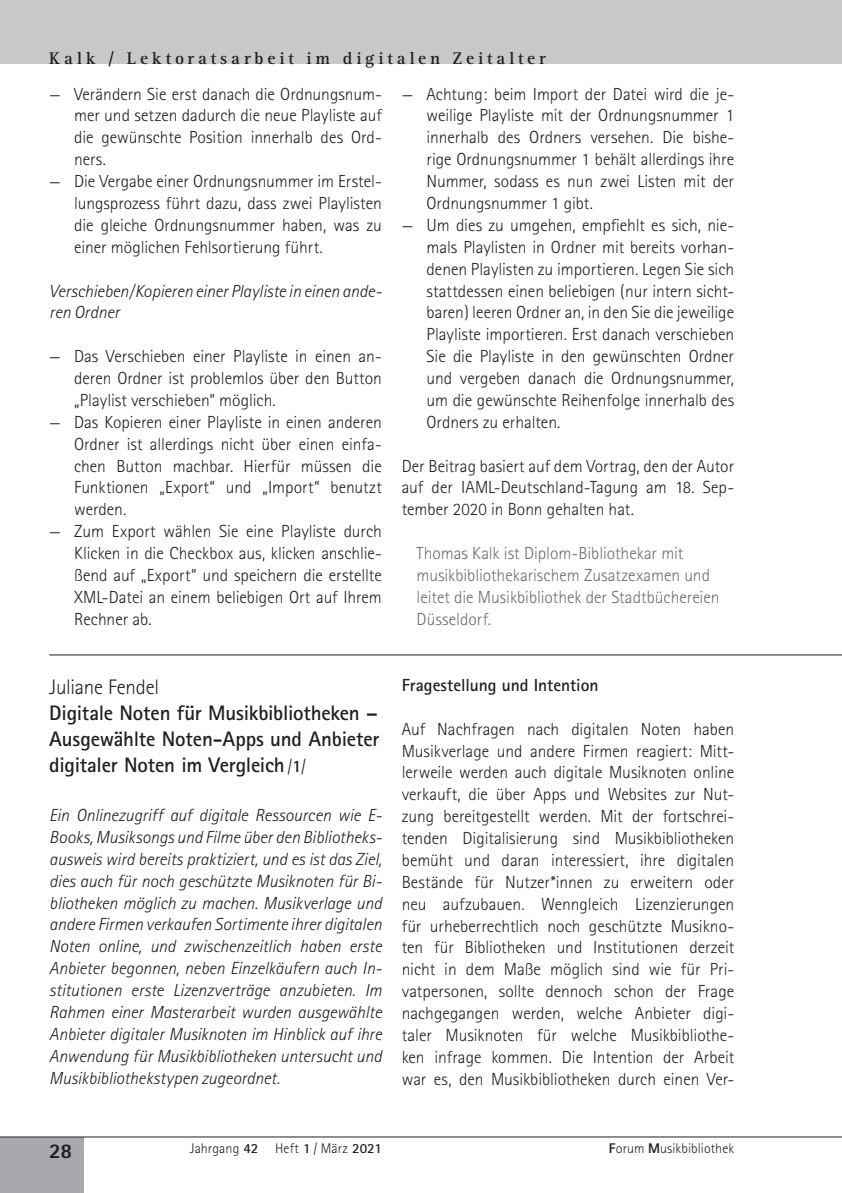
<style>
.page{position:relative;width:842px;height:1193px;background:#fff}
.page>*{position:absolute;margin:0;border:0;box-sizing:border-box;transform-origin:0 0}
.Überschrift__Spektru{font:700 21px/26.2px "Rotis Sans Serif";letter-spacing:-.01em;color:#231f20;text-align:justify}
.Überschrift__Spektru-2{font:300 21px "Rotis Sans Serif";letter-spacing:-.015em;color:#231f20}
.t1{font:800 21px "Rotis Sans Serif";color:#231f20}
.Absatz_ohne_Einzug{font:300 17.5px/21.9px "Rotis Sans Serif";letter-spacing:-.005em;color:#231f20;text-align:justify}
.Absatz_ohne_Einzug-2{font:italic 300 17.5px/21.9px "Rotis Sans Serif";letter-spacing:-.005em;color:#231f20}
.Autor_nach_Text__Spe{font:300 17.5px/21.9px "Rotis Sans Serif";color:#6c6d70}
.t2{font:700 17.5px "Rotis Serif";letter-spacing:.22em;color:#231f20}
.Abschnitt__fett{font:700 17.5px "Rotis Sans Serif";color:#231f20}
.t3{font:300 14px "Rotis Sans Serif";letter-spacing:.01em;color:#231f20}
.s1{font-weight:300;font-size:17.5px}
.s2{font-size:17.5px}
.s3{font-weight:700}
.s4{font-weight:800}
</style>
<div class="page">
<div style="left:0;top:0;width:841px;height:64px;background:#c7c8ca"></div>
<div style="left:0;top:1137px;width:84px;height:56px;background:#a8a9ad"></div>
<hr style="left:0;top:1136px;width:841px;height:1px;background:#231f20">
<hr style="left:49px;top:654px;width:792px;height:1px;background:#231f20">
<p class="t2" style="left:49px;top:48px;width:498px">Kalk / Lektoratsarbeit im digitalen Zeitalter</p>
<p class="Absatz_ohne_Einzug" style="left:74px;top:83px;width:309px;text-indent:-25px">— Verändern Sie erst danach die Ordnungsnum&shy;mer und setzen dadurch die neue Playliste auf die gewünschte Position innerhalb des Ord&shy;ners.</p>
<p class="Absatz_ohne_Einzug" style="left:74px;top:170px;width:309px;text-indent:-25px">— Die Vergabe einer Ordnungsnummer im Erstel&shy;lungsprozess führt dazu, dass zwei Playlisten die gleiche Ordnungsnummer haben, was zu einer möglichen Fehlsortierung führt.</p>
<p class="Absatz_ohne_Einzug-2" style="left:49px;top:280px;width:334px">Verschieben/Kopieren einer Playliste in einen ande&shy;ren Ordner</p>
<p class="Absatz_ohne_Einzug" style="left:74px;top:345px;width:309px;text-indent:-25px">— Das Verschieben einer Playliste in einen an&shy;deren Ordner ist problemlos über den Button „Playlist verschieben“ möglich.</p>
<p class="Absatz_ohne_Einzug" style="left:74px;top:411px;width:309px;text-indent:-25px">— Das Kopieren einer Playliste in einen anderen Ordner ist allerdings nicht über einen einfa&shy;chen Button machbar. Hierfür müssen die Funktionen „Export“ und „Import“ benutzt werden.</p>
<p class="Absatz_ohne_Einzug" style="left:74px;top:520px;width:309px;text-indent:-25px">— Zum Export wählen Sie eine Playliste durch Klicken in die Checkbox aus, klicken anschlie&shy;ßend auf „Export“ und speichern die erstellte XML-Datei an einem beliebigen Ort auf Ihrem Rechner ab.</p>
<p class="Absatz_ohne_Einzug" style="left:426px;top:83px;width:309px;text-indent:-25px">— Achtung: beim Import der Datei wird die je&shy;weilige Playliste mit der Ordnungsnummer 1 innerhalb des Ordners versehen. Die bishe&shy;rige Ordnungsnummer 1 behält allerdings ihre Nummer, sodass es nun zwei Listen mit der Ordnungsnummer 1 gibt.</p>
<p class="Absatz_ohne_Einzug" style="left:426px;top:214px;width:309px;text-indent:-25px">— Um dies zu umgehen, empfiehlt es sich, nie&shy;mals Playlisten in Ordner mit bereits vorhan&shy;denen Playlisten zu importieren. Legen Sie sich stattdessen einen beliebigen (nur intern sicht&shy;baren) leeren Ordner an, in den Sie die jeweilige Playliste importieren. Erst danach verschieben Sie die Playliste in den gewünschten Ordner und vergeben danach die Ordnungsnummer, um die gewünschte Reihenfolge innerhalb des Ordners zu erhalten.</p>
<p class="Absatz_ohne_Einzug" style="left:401px;top:455px;width:334px">Der Beitrag basiert auf dem Vortrag, den der Autor auf der IAML-Deutschland-Tagung am 18. Sep&shy;tember 2020 in Bonn gehalten hat.</p>
<p class="Autor_nach_Text__Spe" style="left:416px;top:542px;width:304px">Thomas Kalk ist Diplom-Bibliothekar mit musikbibliothekarischem Zusatzexamen und leitet die Musikbibliothek der Stadtbüchereien Düsseldorf.</p>
<p class="Überschrift__Spektru-2" style="left:49px;top:674px;width:111px">Juliane Fendel</p>
<p class="Überschrift__Spektru" style="left:49px;top:699px;width:332px">Digitale Noten für Musikbibliotheken – Ausgewählte Noten-Apps und Anbieter digitaler Noten im Vergleich <span class="s1">/</span><span class="s2">1</span><span class="s1">/</span></p>
<p class="Absatz_ohne_Einzug-2" style="left:49px;top:804px;width:334px;text-align:justify">Ein Onlinezugriff auf digitale Ressourcen wie E-Books, Musiksongs und Filme über den Bibliotheks&shy;ausweis wird bereits praktiziert, und es ist das Ziel, dies auch für noch geschützte Musiknoten für Bi&shy;bliotheken möglich zu machen. Musikverlage und andere Firmen verkaufen Sortimente ihrer digitalen Noten online, und zwischenzeitlich haben erste Anbieter begonnen, neben Einzelkäufern auch In&shy;stitutionen erste Lizenzverträge anzubieten. Im Rahmen einer Masterarbeit wurden ausgewählte Anbieter digitaler Musiknoten im Hinblick auf ihre Anwendung für Musikbibliotheken untersucht und Musikbibliothekstypen zugeordnet.</p>
<p class="Abschnitt__fett" style="left:401px;top:674px;width:198px">Fragestellung und Intention</p>
<p class="Absatz_ohne_Einzug" style="left:401px;top:718px;width:334px">Auf Nachfragen nach digitalen Noten haben Musikverlage und andere Firmen reagiert: Mitt&shy;lerweile werden auch digitale Musiknoten online verkauft, die über Apps und Websites zur Nut&shy;zung bereitgestellt werden. Mit der fortschrei&shy;tenden Digitalisierung sind Musikbibliotheken bemüht und daran interessiert, ihre digitalen Bestände für Nutzer*innen zu erweitern oder neu aufzubauen. Wenngleich Lizenzierungen für urheberrechtlich noch geschützte Musikno&shy;ten für Bibliotheken und Institutionen derzeit nicht in dem Maße möglich sind wie für Pri&shy;vatpersonen, sollte dennoch schon der Frage nachgegangen werden, welche Anbieter digi&shy;taler Musiknoten für welche Musikbibliothe&shy;ken infrage kommen. Die Intention der Arbeit war es, den Musikbibliotheken durch einen Ver-</p>
<p class="t1" style="left:49px;top:1137px;width:24px">28</p>
<p class="t3" style="left:190px;top:1140px;width:193px">Jahrgang <span class="s3">42</span> Heft <span class="s3">1</span> / März <span class="s3">2021</span></p>
<p class="t3" style="left:609px;top:1140px;width:127px"><span class="s4">F</span>orum <span class="s4">M</span>usikbibliothek</p>
</div>
